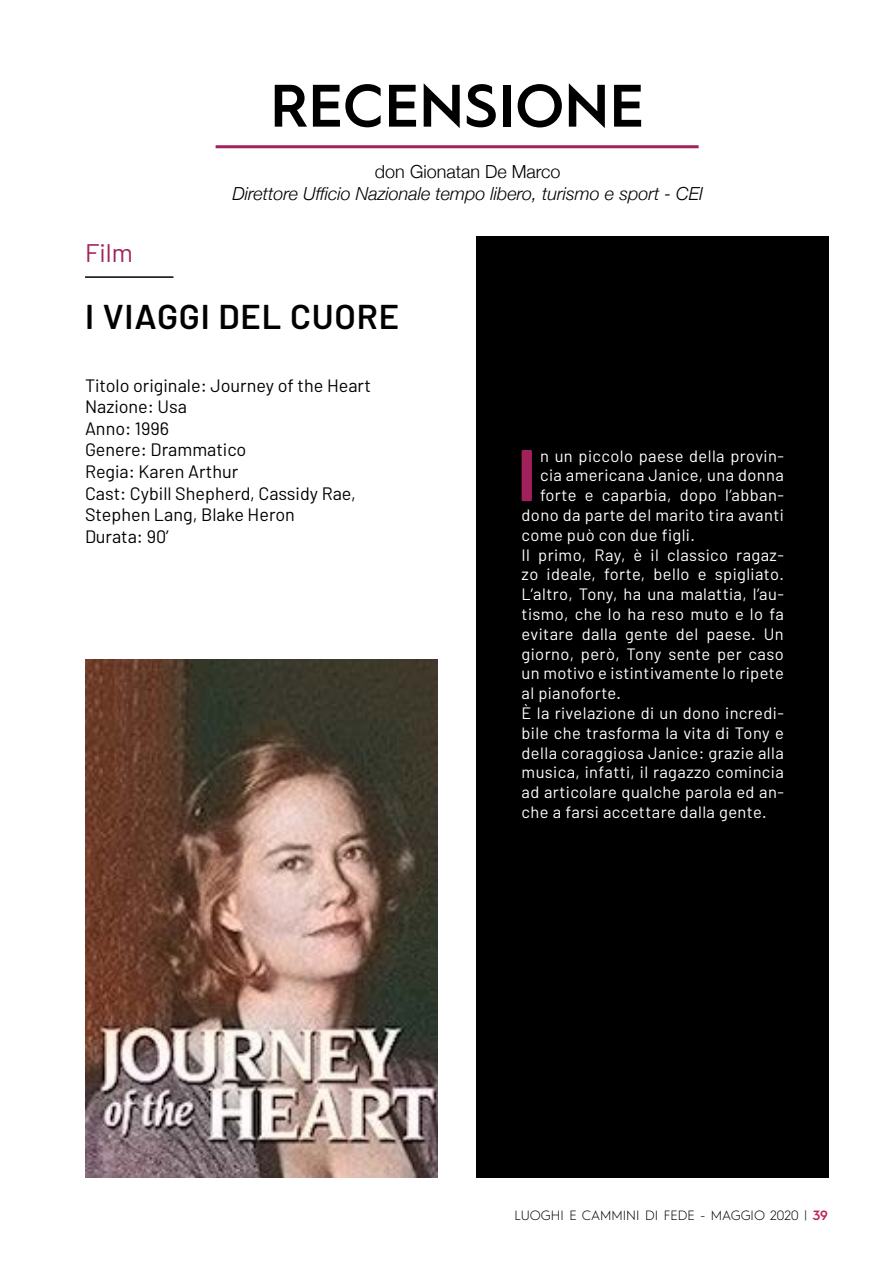
<style>
.page{position:relative;width:893px;height:1263px;background:#fff}
.page>*{position:absolute;margin:0;border:0;box-sizing:border-box;transform-origin:0 0}
.t1{font:700 73.05px "Barlow";color:#a1215a}
.t2{font:600 60px "Hurme Geometric Sans 1";color:#000}
.t3{font:600 34.5px "Barlow";color:#000}
.t4{font:25.5px "Barlow";color:#a1215a}
.t5{font:18px/21.6px "Barlow";color:#000}
.t6{font:italic 300 18px "Helvetica Neue";color:#000}
.t7{font:300 18px "Helvetica Neue";color:#000}
.t8{font:16.5px "Barlow";letter-spacing:.025em;color:#fff}
.t9{font:300 13.5px "Hurme Geometric Sans 1";color:#000}
.s1{font-weight:600;color:#bb2459}
</style>
<div class="page">
<div style="left:476px;top:237px;width:353px;height:941px;background:#000"></div>
<img style="left:85px;top:660px;width:353px;height:518px">
<hr style="left:85px;top:276px;width:88px;height:2px;background:#000">
<hr style="left:216px;top:145px;width:483px;height:3px;background:#a1215a">
<h2 class="t2" style="left:270px;top:64px;width:375px">RECENSIONE</h2>
<h3 class="t4" style="left:85px;top:237px;width:49px">Film</h3>
<p class="t7" style="left:375px;top:157px;width:187px">don Gionatan De Marco</p>
<p class="t6" style="left:232px;top:179px;width:472px">Direttore Ufficio Nazionale tempo libero, turismo e sport - CEI</p>
<h3 class="t3" style="left:85px;top:295px;width:72px">I VIAGG</h3>
<h3 class="t3" style="left:201px;top:295px;width:39px">I DEL</h3>
<h3 class="t3" style="left:290px;top:295px;width:23px">CUORE</h3>
<p class="t5" style="left:85px;top:374px;width:287px">Titolo originale: Journey of the Heart<br>Nazione: Usa<br>Anno: 1996<br>Genere: Drammatico<br>Regia: Karen Arthur<br>Cast: Cybill Shepherd, Cassidy Rae,<br>Stephen Lang, Blake Heron<br>Durata: 90’</p>
<h1 class="t1" style="left:517px;top:429px;width:21px">I</h1>
<p class="t8" style="left:540px;top:445px;width:245px">n un piccolo paese della provin-</p>
<p class="t8" style="left:540px;top:465px;width:245px">cia americana Janice, una donna</p>
<p class="t8" style="left:540px;top:485px;width:245px">forte e caparbia, dopo l’abban-</p>
<p class="t8" style="left:522px;top:505px;width:264px">dono da parte del marito tira avanti</p>
<p class="t8" style="left:522px;top:524px;width:175px">come può con due figli.</p>
<p class="t8" style="left:522px;top:544px;width:264px">Il primo, Ray, è il classico ragaz-</p>
<p class="t8" style="left:522px;top:564px;width:264px">zo ideale, forte, bello e spigliato.</p>
<p class="t8" style="left:522px;top:584px;width:264px">L’altro, Tony, ha una malattia, l’au-</p>
<p class="t8" style="left:522px;top:604px;width:264px">tismo, che lo ha reso muto e lo fa</p>
<p class="t8" style="left:522px;top:623px;width:264px">evitare dalla gente del paese. Un</p>
<p class="t8" style="left:522px;top:643px;width:264px">giorno, però, Tony sente per caso</p>
<p class="t8" style="left:522px;top:663px;width:264px">un motivo e istintivamente lo ripete</p>
<p class="t8" style="left:522px;top:683px;width:101px">al pianoforte.</p>
<p class="t8" style="left:522px;top:703px;width:264px">È la rivelazione di un dono incredi-</p>
<p class="t8" style="left:522px;top:722px;width:264px">bile che trasforma la vita di Tony e</p>
<p class="t8" style="left:522px;top:742px;width:264px">della coraggiosa Janice: grazie alla</p>
<p class="t8" style="left:522px;top:762px;width:264px">musica, infatti, il ragazzo comincia</p>
<p class="t8" style="left:522px;top:782px;width:264px">ad articolare qualche parola ed an-</p>
<p class="t8" style="left:522px;top:802px;width:246px">che a farsi accettare dalla gente.</p>
<p class="t9" style="left:514px;top:1206px;width:315px">LUOGHI E CAMMINI DI FEDE - MAGGIO 2020 | <span class="s1">39</span></p>
</div>
